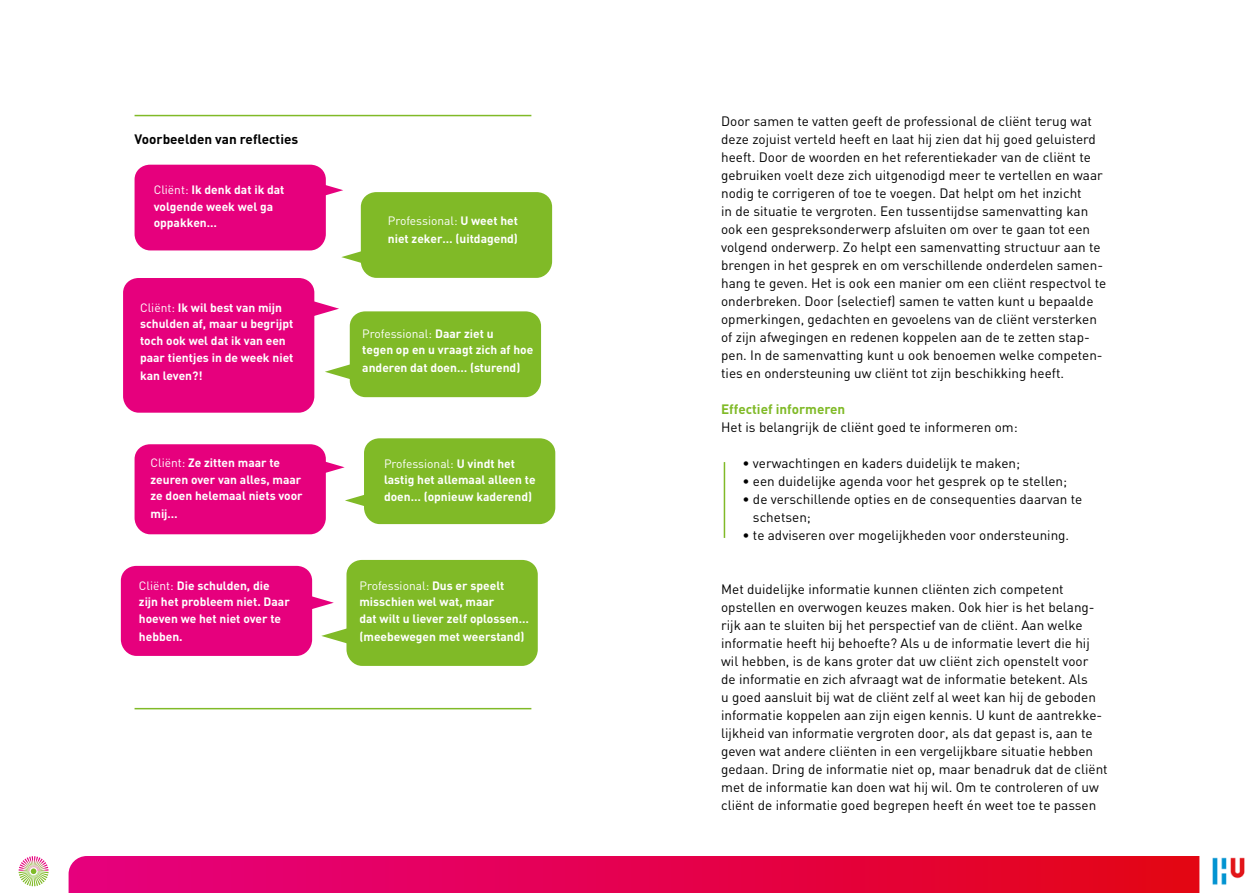
<style>
.page{position:relative;width:1259px;height:893px;background:#fff}
.page>*{position:absolute;margin:0;border:0;box-sizing:border-box;transform-origin:0 0}
.t1{font:13.5px/18px "DIN";color:#000}
.t2{font:700 13.5px "DIN";color:#000}
.t3{font:700 13.5px "DIN";color:#80ba27}
.t4{font:700 12px/16.5px "DIN";color:#fff}
.s1{font-weight:400}
</style>
<div class="page">
<svg style="left:68px;top:856px;width:1131px;height:37px;background:#e4014c"></svg>
<img style="left:1212px;top:857px;width:33px;height:28px">
<svg style="left:19px;top:856px;width:30px;height:30px"></svg>
<div style="left:135px;top:165px;width:191px;height:85px;background:#e6007d;border-radius:16px"></div>
<div style="left:361px;top:192px;width:191px;height:86px;background:#80ba27;border-radius:16px"></div>
<div style="left:123px;top:278px;width:191px;height:135px;background:#e6007d;border-radius:16px"></div>
<div style="left:350px;top:311px;width:191px;height:86px;background:#80ba27;border-radius:16px"></div>
<div style="left:135px;top:444px;width:191px;height:90px;background:#e6007d;border-radius:16px"></div>
<div style="left:364px;top:438px;width:191px;height:86px;background:#80ba27;border-radius:16px"></div>
<div style="left:121px;top:566px;width:191px;height:90px;background:#e6007d;border-radius:16px"></div>
<div style="left:346px;top:560px;width:192px;height:106px;background:#80ba27;border-radius:16px"></div>
<svg style="left:325px;top:182px;width:18px;height:16px"></svg>
<svg style="left:341px;top:249px;width:21px;height:16px"></svg>
<svg style="left:314px;top:301px;width:25px;height:16px"></svg>
<svg style="left:325px;top:364px;width:25px;height:16px"></svg>
<svg style="left:325px;top:459px;width:20px;height:16px"></svg>
<svg style="left:345px;top:495px;width:20px;height:14px"></svg>
<hr style="left:135px;top:115px;width:396px;height:1px;background:#80ba27">
<svg style="left:312px;top:595px;width:22px;height:16px"></svg>
<svg style="left:321px;top:628px;width:26px;height:16px"></svg>
<hr style="left:135px;top:708px;width:396px;height:1px;background:#80ba27">
<hr style="left:723px;top:462px;width:2px;height:76px;background:#80ba27">
<p class="t2" style="left:135px;top:130px;width:165px">Voorbeelden van reflecties</p>
<p class="t4" style="left:154px;top:181px;width:132px"><span class="s1">Cliënt:</span> Ik denk dat ik dat volgende week wel ga oppakken…</p>
<p class="t4" style="left:140px;top:299px;width:155px"><span class="s1">Cliënt:</span> Ik wil best van mijn schulden af, maar u begrijpt toch ook wel dat ik van een paar tientjes in de week niet</p>
<p class="t4" style="left:140px;top:366px;width:64px">kan leven?!</p>
<p class="t4" style="left:150px;top:454px;width:154px"><span class="s1">Cliënt:</span> Ze zitten maar te zeuren over van alles, maar ze doen helemaal niets voor</p>
<p class="t4" style="left:150px;top:505px;width:29px">mij…</p>
<p class="t4" style="left:139px;top:577px;width:152px"><span class="s1">Cliënt:</span> Die schulden, die zijn het probleem niet. Daar hoeven we het niet over te</p>
<p class="t4" style="left:139px;top:628px;width:45px">hebben.</p>
<p class="t4" style="left:388px;top:212px;width:132px;line-height:18px"><span class="s1">Professional:</span> U weet het niet zeker… (uitdagend)</p>
<p class="t4" style="left:362px;top:325px;width:172px"><span class="s1">Professional:</span> Daar ziet u<br>tegen op en u vraagt zich af hoe</p>
<p class="t4" style="left:362px;top:359px;width:160px">anderen dat doen… (sturend)</p>
<p class="t4" style="left:384px;top:455px;width:153px"><span class="s1">Professional:</span> U vindt het lastig het allemaal alleen te doen… (opnieuw kaderend)</p>
<p class="t4" style="left:359px;top:577px;width:171px"><span class="s1">Professional:</span> Dus er speelt misschien wel wat, maar<br>dat wilt u liever zelf oplossen…</p>
<p class="t4" style="left:359px;top:628px;width:167px">(meebewegen met weerstand)</p>
<p class="t1" style="left:721px;top:112px;width:386px">Door samen te vatten geeft de professional de cliënt terug wat deze zojuist verteld heeft en laat hij zien dat hij goed geluisterd heeft. Door de woorden en het referentiekader van de cliënt te gebruiken voelt deze zich uitgenodigd meer te vertellen en waar nodig te corrigeren of toe te voegen. Dat helpt om het inzicht<br>in de situatie te vergroten. Een tussentijdse samenvatting kan ook een gespreksonderwerp afsluiten om over te gaan tot een volgend onderwerp. Zo helpt een samenvatting structuur aan te brengen in het gesprek en om verschillende onderdelen samen&shy;hang te geven. Het is ook een manier om een cliënt respectvol te onderbreken. Door (selectief) samen te vatten kunt u bepaalde opmerkingen, gedachten en gevoelens van de cliënt versterken of zijn afwegingen en redenen koppelen aan de te zetten stap&shy;pen. In de samenvatting kunt u ook benoemen welke competen&shy;ties en ondersteuning uw cliënt tot zijn beschikking heeft.</p>
<p class="t3" style="left:721px;top:400px;width:126px">Effectief informeren</p>
<p class="t1" style="left:721px;top:418px;width:298px">Het is belangrijk de cliënt goed te informeren om:</p>
<p class="t1" style="left:742px;top:454px;width:279px">• verwachtingen en kaders duidelijk te maken;</p>
<p class="t1" style="left:742px;top:472px;width:326px">• een duidelijke agenda voor het gesprek op te stellen;</p>
<p class="t1" style="left:753px;top:490px;width:331px;text-indent:-11px">• de verschillende opties en de consequenties daarvan te schetsen;</p>
<p class="t1" style="left:742px;top:526px;width:328px">• te adviseren over mogelijkheden voor ondersteuning.</p>
<p class="t1" style="left:721px;top:580px;width:388px">Met duidelijke informatie kunnen cliënten zich competent opstellen en overwogen keuzes maken. Ook hier is het belang&shy;rijk aan te sluiten bij het perspectief van de cliënt. Aan welke informatie heeft hij behoefte? Als u de informatie levert die hij wil hebben, is de kans groter dat uw cliënt zich openstelt voor<br>de informatie en zich afvraagt wat de informatie betekent. Als<br>u goed aansluit bij wat de cliënt zelf al weet kan hij de geboden informatie koppelen aan zijn eigen kennis. U kunt de aantrekke&shy;lijkheid van informatie vergroten door, als dat gepast is, aan te geven wat andere cliënten in een vergelijkbare situatie hebben gedaan. Dring de informatie niet op, maar benadruk dat de cliënt met de informatie kan doen wat hij wil. Om te controleren of uw cliënt de informatie goed begrepen heeft én weet toe te passen</p>
</div>
